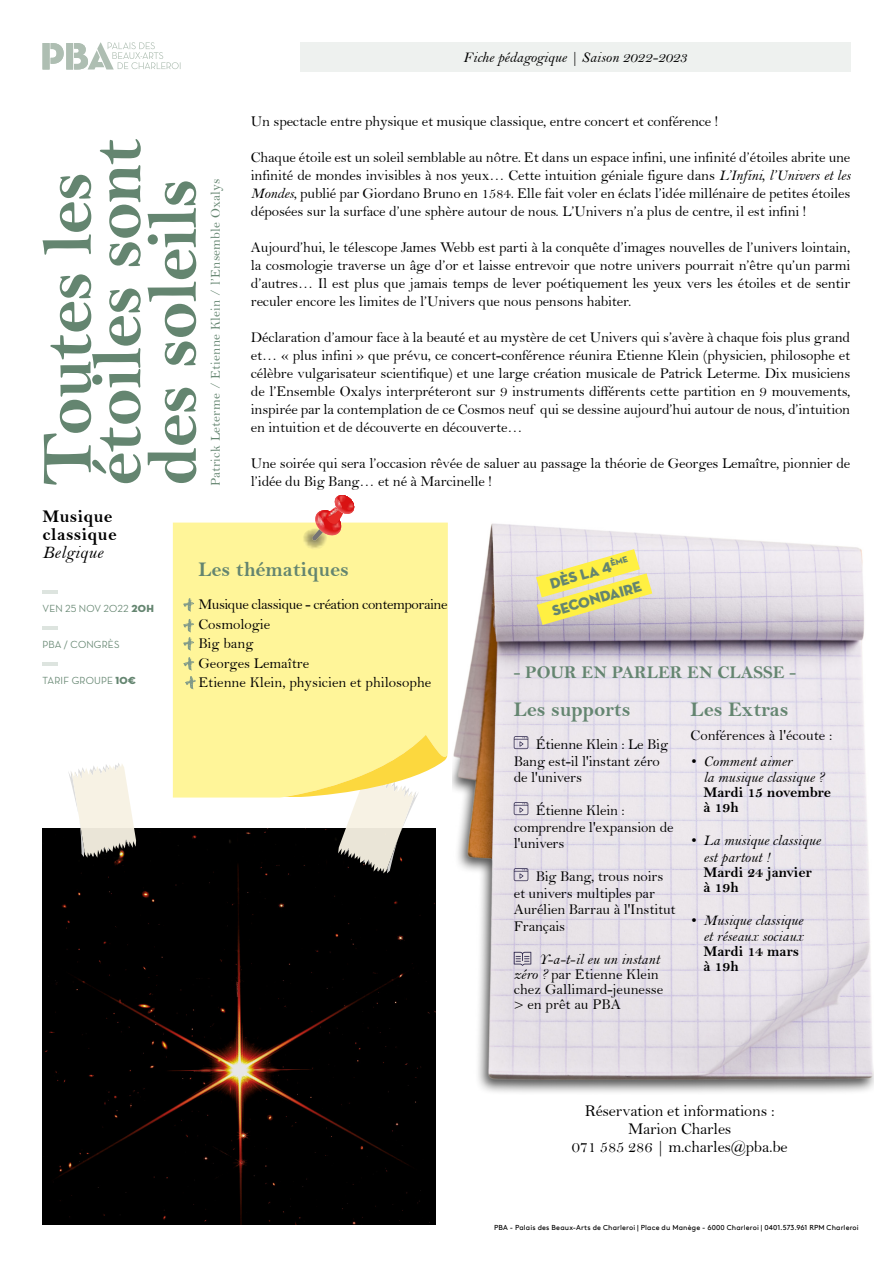
<style>
.page{position:relative;width:893px;height:1263px;background:#fff}
.page>*{position:absolute;margin:0;border:0;box-sizing:border-box;transform-origin:0 0}
.t1{font:72px/55.5px "Bell MT Bold";letter-spacing:-.02em;color:#648570}
.t2{font:21px "Bell MT Bold";color:#648570}
.t3{font:18px "Bell MT Bold";color:#648570}
.t4{font:18px/18px "Bell MT Bold";letter-spacing:.02em;color:#000}
.t5{font:18px "Bell MT Italic";letter-spacing:.02em;color:#000}
.t6{font:16.5px/18px "Bell";letter-spacing:-.01em;color:#000;text-align:center}
.t7{font:15px/18px "Bell";letter-spacing:-.01em;color:#000}
.t8{font:15px/16.5px "Bell MT Italic";color:#000}
.t9{font:15px/15px "Bell MT Bold";color:#000}
.t10{font:15px/27px "Neutraface Display Titling";color:#648570;text-align:center}
.t11{font:13.5px "Bell";letter-spacing:.02em;color:#648570}
.t12{font:500 10.5px "Neutraface Display";letter-spacing:.02em;color:#648570}
.t13{font:7.2px "Brown Pro TT";letter-spacing:.02em;color:#000}
.s1{font-family:"Bell MT Italic"}
.s2{font-family:"Neutraface Display Titling";font-weight:400}
</style>
<div class="page">
<div style="left:43px;top:828px;width:393px;height:396px;background:#000"></div>
<div style="left:173px;top:523px;width:275px;height:274px;background:#fff599"></div>
<svg style="left:284px;top:735px;width:163px;height:138px"></svg>
<img style="left:303px;top:528px;width:24px;height:21px">
<svg style="left:312px;top:495px;width:44px;height:46px"></svg>
<div style="left:300px;top:43px;width:550px;height:29px;background:#eef1ef"></div>
<hr style="left:43px;top:590px;width:15px;height:4px;background:#dde4df">
<hr style="left:43px;top:626px;width:15px;height:4px;background:#dde4df">
<hr style="left:43px;top:662px;width:15px;height:4px;background:#dde4df">
<img style="left:452px;top:523px;width:422px;height:570px">
<svg style="left:536px;top:549px;width:116px;height:76px"></svg>
<svg style="left:514px;top:736px;width:14px;height:13px"></svg>
<svg style="left:514px;top:802px;width:14px;height:13px"></svg>
<svg style="left:514px;top:868px;width:14px;height:13px"></svg>
<svg style="left:514px;top:952px;width:17px;height:14px"></svg>
<svg style="left:183px;top:598px;width:11px;height:14px"></svg>
<svg style="left:183px;top:619px;width:11px;height:32px"></svg>
<svg style="left:183px;top:657px;width:13px;height:32px"></svg>
<svg style="left:43px;top:42px;width:137px;height:28px"></svg>
<svg style="left:68px;top:763px;width:68px;height:95px"></svg>
<h1 class="t1" style="left:89px;top:486px;width:350px;rotate:-90deg">étoiles sont des soleils</h1>
<h1 class="t1" style="left:40px;top:486px;width:316px;rotate:-90deg">Toutes les</h1>
<p class="t11" style="left:207px;top:486px;width:309px;rotate:-90deg">Patrick Leterme / Etienne Klein / l’Ensemble Oxalys</p>
<p class="t8" style="left:463px;top:49px;width:226px">Fiche pédagogique | Saison 2022-2023</p>
<p class="t7" style="left:251px;top:112px;width:469px">Un spectacle entre physique et musique classique, entre concert et conférence !</p>
<p class="t7" style="left:251px;top:148px;width:601px;text-align:justify">Chaque étoile est un soleil semblable au nôtre. Et dans un espace infini, une infinité d’étoiles abrite une infinité de mondes invisibles à nos yeux… Cette intuition géniale figure dans <span class="s1">L’Infini, l’Univers et les Mondes</span>, publié par Giordano Bruno en 1584. Elle fait voler en éclats l’idée millénaire de petites étoiles déposées sur la surface d’une sphère autour de nous. L’Univers n’a plus de centre, il est infini !</p>
<p class="t7" style="left:251px;top:238px;width:601px;text-align:justify">Aujourd’hui, le télescope James Webb est parti à la conquête d’images nouvelles de l’univers lointain, la cosmologie traverse un âge d’or et laisse entrevoir que notre univers pourrait n’être qu’un parmi d’autres… Il est plus que jamais temps de lever poétiquement les yeux vers les étoiles et de sentir reculer encore les limites de l’Univers que nous pensons habiter.</p>
<p class="t7" style="left:251px;top:328px;width:601px;text-align:justify">Déclaration d’amour face à la beauté et au mystère de cet Univers qui s’avère à chaque fois plus grand et… « plus infini » que prévu, ce concert-conférence réunira Etienne Klein (physicien, philosophe et célèbre vulgarisateur scientifique) et une large création musicale de Patrick Leterme. Dix musiciens de l’Ensemble Oxalys interpréteront sur 9 instruments différents cette partition en 9 mouvements, inspirée par la contemplation de ce Cosmos neuf qui se dessine aujourd’hui autour de nous, d’intuition en intuition et de découverte en découverte…</p>
<p class="t7" style="left:251px;top:454px;width:601px">Une soirée qui sera l’occasion rêvée de saluer au passage la théorie de Georges Lemaître, pionnier de l’idée du Big Bang… et né à Marcinelle !</p>
<p class="t4" style="left:43px;top:507px;width:76px">Musique classique</p>
<p class="t5" style="left:43px;top:542px;width:62px">Belgique</p>
<p class="t12" style="left:43px;top:603px;width:113px">VEN 25 NOV 2022 <span class="s2">20H</span></p>
<p class="t12" style="left:43px;top:639px;width:79px">PBA / CONGRÈS</p>
<p class="t12" style="left:43px;top:675px;width:95px">TARIF GROUPE <span class="s2">10€</span></p>
<h2 class="t2" style="left:198px;top:557px;width:152px">Les thématiques</h2>
<p class="t7" style="left:198px;top:594px;width:251px;line-height:19.5px">Musique classique - création contemporaine<br>Cosmologie<br>Big bang<br>Georges Lemaître<br>Etienne Klein, physicien et philosophe</p>
<p class="t10" style="left:541px;top:572px;width:94px;rotate:-16deg">DÈS LA 4<sup>ÈME<br></sup>SECONDAIRE</p>
<p class="t3" style="left:514px;top:661px;width:284px">- POUR EN PARLER EN CLASSE -</p>
<h2 class="t2" style="left:514px;top:697px;width:118px">Les supports</h2>
<p class="t7" style="left:514px;top:736px;width:156px;line-height:16.5px;text-indent:22px">Étienne Klein : Le Big<br>Bang est-il l'instant zéro de l'univers</p>
<p class="t7" style="left:514px;top:802px;width:161px;line-height:16.5px;text-indent:22px">Étienne Klein : comprendre l'expansion de l'univers</p>
<p class="t7" style="left:514px;top:868px;width:164px;line-height:16.5px;text-indent:22px">Big Bang, trous noirs et univers multiples par<br>Aurélien Barrau à l'Institut<br>Français</p>
<p class="t8" style="left:539px;top:950px;width:122px">Y-a-t-il eu un instant</p>
<p class="t7" style="left:514px;top:966px;width:151px;line-height:15px"><span class="s1">zéro ?</span> par Etienne Klein chez Gallimard-jeunesse &gt; en prêt au PBA</p>
<h2 class="t2" style="left:691px;top:697px;width:99px">Les Extras</h2>
<p class="t7" style="left:691px;top:726px;width:143px">Conférences à l'écoute :</p>
<p class="t8" style="left:703px;top:752px;width:122px;text-indent:-13px">• Comment aimer<br>la musique classique ?</p>
<p class="t9" style="left:703px;top:785px;width:129px">Mardi 15 novembre à 19h</p>
<p class="t8" style="left:703px;top:832px;width:119px;text-indent:-13px">• La musique classique est partout !</p>
<p class="t9" style="left:703px;top:864px;width:110px">Mardi 24 janvier à 19h</p>
<p class="t8" style="left:691px;top:911px;width:114px;text-align:right">• Musique classique et réseaux sociaux</p>
<p class="t9" style="left:703px;top:944px;width:97px">Mardi 14 mars à 19h</p>
<p class="t6" style="left:572px;top:1102px;width:217px">Réservation et informations :<br>Marion Charles<br>071 585 286 | m.charles@pba.be</p>
<p class="t13" style="left:494px;top:1222px;width:366px">PBA - Palais des Beaux-Arts de Charleroi | Place du Manège - 6000 Charleroi | 0401.573.961 RPM Charleroi</p>
</div>
